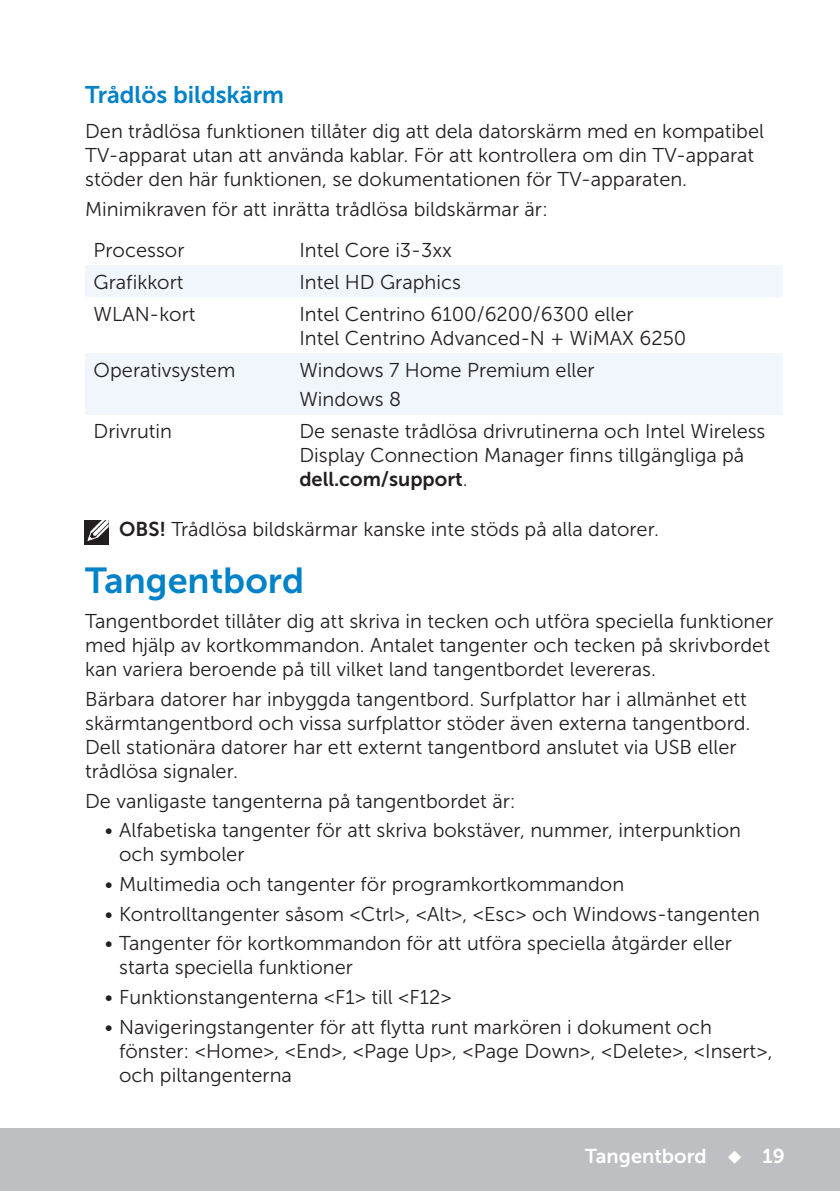
<style>
.page{position:relative;width:840px;height:1191px;background:#fff}
.page>*{position:absolute;margin:0;border:0;box-sizing:border-box;transform-origin:0 0}
.t1{font:36px "Museo Sans For Dell 700";color:#0082c8}
.t2{font:24px "Museo Sans For Dell 700";color:#0082c8}
.t3{font:20px/24px "Museo Sans For Dell 300";color:#231f20}
.t4{font:20px "Museo Sans For Dell 700";color:#231f20}
.t5{font:20px "Museo Sans For Dell 700";color:#fff}
.s1{font-family:"Museo Sans For Dell 300"}
.s2{font-family:"Museo Sans For Dell 700"}
</style>
<div class="page">
<div style="left:0;top:1128px;width:839px;height:63px;background:#bebfc2"></div>
<svg style="left:85px;top:265px;width:697px;height:150px;fill:#f0f6fb"></svg>
<div style="left:84px;top:520px;width:24px;height:24px;background:#231f20"></div>
<svg style="left:87px;top:520px;width:22px;height:22px"></svg>
<p class="t2" style="left:85px;top:81px;width:200px">Trådlös bildskärm</p>
<p class="t3" style="left:85px;top:120px;width:680px">Den trådlösa funktionen tillåter dig att dela datorskärm med en kompatibel<br>TV-apparat utan att använda kablar. För att kontrollera om din TV-apparat stöder den här funktionen, se dokumentationen för TV-apparaten.</p>
<p class="t3" style="left:94px;top:189px;width:455px;line-height:40.6px;text-indent:-9px">Minimikraven för att inrätta trådlösa bildskärmar är:<br>Processor</p>
<p class="t3" style="left:299px;top:238px;width:154px">Intel Core i3-3xx</p>
<p class="t3" style="left:94px;top:270px;width:91px">Grafikkort</p>
<p class="t3" style="left:299px;top:270px;width:163px">Intel HD Graphics</p>
<p class="t3" style="left:94px;top:302px;width:103px">WLAN-kort</p>
<p class="t3" style="left:299px;top:302px;width:388px">Intel Centrino 6100/6200/6300 eller<br>Intel Centrino Advanced-N + WiMAX 6250</p>
<p class="t3" style="left:94px;top:358px;width:143px">Operativsystem</p>
<p class="t3" style="left:299px;top:355px;width:297px;line-height:29.6px">Windows 7 Home Premium eller<br>Windows 8</p>
<p class="t3" style="left:94px;top:419px;width:80px">Drivrutin</p>
<p class="t3" style="left:299px;top:419px;width:467px">De senaste trådlösa drivrutinerna och Intel Wireless<br>Display Connection Manager finns tillgängliga på</p>
<p class="t4" style="left:299px;top:468px;width:170px">dell.com/support<span class="s1">.</span></p>
<p class="t3" style="left:119px;top:517px;width:541px"><span class="s2">OBS!</span> Trådlösa bildskärmar kanske inte stöds på alla datorer.</p>
<h1 class="t1" style="left:85px;top:560px;width:220px">Tangentbord</h1>
<p class="t3" style="left:85px;top:609px;width:689px">Tangentbordet tillåter dig att skriva in tecken och utföra speciella funktioner med hjälp av kortkommandon. Antalet tangenter och tecken på skrivbordet kan variera beroende på till vilket land tangentbordet levereras.</p>
<p class="t3" style="left:85px;top:687px;width:666px">Bärbara datorer har inbyggda tangentbord. Surfplattor har i allmänhet ett skärmtangentbord och vissa surfplattor stöder även externa tangentbord.<br>Dell stationära datorer har ett externt tangentbord anslutet via USB eller trådlösa signaler.</p>
<p class="t3" style="left:85px;top:789px;width:432px">De vanligaste tangenterna på tangentbordet är:</p>
<p class="t3" style="left:119px;top:818px;width:623px;text-indent:-14px">• Alfabetiska tangenter för att skriva bokstäver, nummer, interpunktion och symboler</p>
<p class="t3" style="left:105px;top:872px;width:520px">• Multimedia och tangenter för programkortkommandon</p>
<p class="t3" style="left:105px;top:902px;width:656px">• Kontrolltangenter såsom &lt;Ctrl&gt;, &lt;Alt&gt;, &lt;Esc&gt; och Windows-tangenten</p>
<p class="t3" style="left:119px;top:931px;width:614px;text-indent:-14px">• Tangenter för kortkommandon för att utföra speciella åtgärder eller starta speciella funktioner</p>
<p class="t3" style="left:105px;top:985px;width:348px">• Funktionstangenterna &lt;F1&gt; till &lt;F12&gt;</p>
<p class="t3" style="left:119px;top:1015px;width:654px;text-indent:-14px">• Navigeringstangenter för att flytta runt markören i dokument och fönster: &lt;Home&gt;, &lt;End&gt;, &lt;Page Up&gt;, &lt;Page Down&gt;, &lt;Delete&gt;, &lt;Insert&gt;, och piltangenterna</p>
<p class="t5" style="left:585px;top:1144px;width:201px">Tangentbord ◆ 19</p>
</div>
